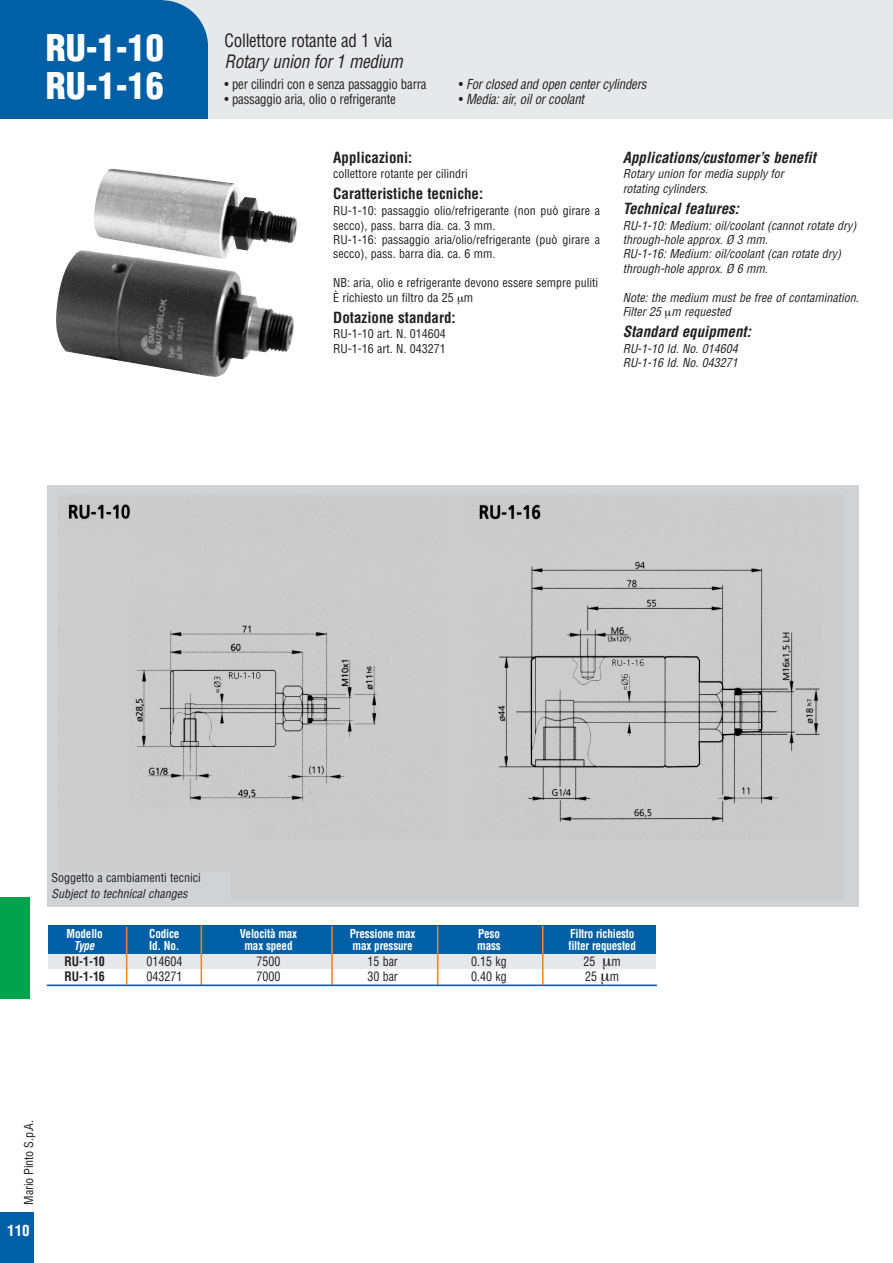
<style>
.page{position:relative;width:893px;height:1263px;background:#fff}
.page>*{position:absolute;margin:0;border:0;box-sizing:border-box;transform-origin:0 0}
.t1{font:900 condensed 36px/37.5px "Helvetica";color:#fff}
.t2{font:condensed 18px "Helvetica";letter-spacing:-.015em;color:#231f20;scale:.95 1}
.t3{font:italic condensed 18px "Helvetica";letter-spacing:-.015em;color:#231f20;scale:.95 1}
.t4{font:italic 700 condensed 15px "Helvetica";color:#231f20}
.t5{font:700 condensed 15px "Helvetica";color:#231f20}
.t6{font:700 condensed 15px "Helvetica";color:#fff}
.t7{font:condensed 13.5px "Helvetica";letter-spacing:-.015em;color:#231f20;scale:.95 1}
.t8{font:italic condensed 13.5px "Helvetica";letter-spacing:-.015em;color:#231f20;scale:.95 1}
.t9{font:condensed 12.75px "Helvetica";color:#231f20;scale:.93 1}
.t10{font:700 condensed 12.75px "Helvetica";color:#231f20;scale:.93 1}
.t11{font:condensed 12px/14.4px "Helvetica";color:#231f20}
.t12{font:italic condensed 12px/14.4px "Helvetica";color:#231f20}
.t13{font:700 condensed 12px "Helvetica";letter-spacing:-.015em;color:#fff;scale:.93 1}
.t14{font:italic 700 condensed 12px "Helvetica";color:#fff;scale:.93 1}
.s1{font-style:normal}
</style>
<div class="page">
<div style="left:0;top:0;width:893px;height:119px;background:#e7e8e9"></div>
<div style="left:0;top:0;width:163px;height:119px;background:#015fa5"></div>
<div style="left:116px;top:0;width:92px;height:92px;background:#015fa5;border-radius:50%"></div>
<div style="left:0;top:44px;width:208px;height:75px;background:#015fa5"></div>
<div style="left:0;top:1212px;width:34px;height:51px;background:#015fa5"></div>
<div style="left:48px;top:954px;width:608px;height:30px;background:#e7e8e9"></div>
<div style="left:48px;top:926px;width:608px;height:28px;background:#015fa5"></div>
<div style="left:48px;top:969px;width:608px;height:15px;background:#fff"></div>
<hr style="left:201px;top:925px;width:1px;height:60px;background:#f58220">
<hr style="left:331px;top:926px;width:2px;height:59px;background:#f58220">
<hr style="left:437px;top:926px;width:1px;height:59px;background:#f58220">
<hr style="left:47px;top:984px;width:610px;height:2px;background:#015fa5">
<hr style="left:126px;top:927px;width:1px;height:57px;background:#f58220">
<hr style="left:542px;top:926px;width:1px;height:59px;background:#f58220">
<div style="left:47px;top:485px;width:812px;height:422px;background:#ccc"></div>
<img style="left:59px;top:495px;width:763px;height:345px">
<img style="left:56px;top:168px;width:241px;height:209px">
<div style="left:0;top:896px;width:30px;height:102px;background:#00a24e"></div>
<h1 class="t1" style="left:46px;top:30px;width:119px">RU-1-10<br>RU-1-16</h1>
<h2 class="t2" style="left:225px;top:30px;width:178px">Collettore rotante ad 1 via</h2>
<h2 class="t3" style="left:225px;top:51px;width:189px">Rotary union for 1 medium</h2>
<p class="t7" style="left:225px;top:76px;width:214px">• per cilindri con e senza passaggio barra</p>
<p class="t7" style="left:225px;top:91px;width:182px">• passaggio aria, olio o refrigerante</p>
<p class="t8" style="left:459px;top:76px;width:199px"><span class="s1">•</span> For closed and open center cylinders</p>
<p class="t8" style="left:459px;top:91px;width:134px"><span class="s1">•</span> Media: air, oil or coolant</p>
<p class="t5" style="left:333px;top:149px;width:81px">Applicazioni:</p>
<p class="t11" style="left:333px;top:167px;width:136px">collettore rotante per cilindri</p>
<p class="t5" style="left:333px;top:185px;width:151px">Caratteristiche tecniche:</p>
<p class="t11" style="left:333px;top:204px;width:268px">RU-1-10: passaggio olio/refrigerante (non può girare a secco), pass. barra dia. ca. 3 mm.<br>RU-1-16: passaggio aria/olio/refrigerante (può girare a secco), pass. barra dia. ca. 6 mm.</p>
<p class="t11" style="left:333px;top:276px;width:266px">NB: aria, olio e refrigerante devono essere sempre puliti<br>È richiesto un filtro da 25 m</p>
<p class="t5" style="left:333px;top:309px;width:124px">Dotazione standard:</p>
<p class="t11" style="left:333px;top:327px;width:114px">RU-1-10 art. N. 014604<br>RU-1-16 art. N. 043271</p>
<p class="t4" style="left:623px;top:149px;width:195px">Applications/customer’s benefit</p>
<p class="t12" style="left:623px;top:167px;width:163px">Rotary union for media supply for rotating cylinders.</p>
<p class="t4" style="left:623px;top:200px;width:118px">Technical features:</p>
<p class="t12" style="left:623px;top:218px;width:235px">RU-1-10: Medium: oil/coolant (cannot rotate dry) through-hole approx. Ø 3 mm.<br>RU-1-16: Medium: oil/coolant (can rotate dry) through-hole approx. Ø 6 mm.</p>
<p class="t12" style="left:623px;top:290px;width:238px">Note: the medium must be free of contamination.<br>Filter 25 m requested</p>
<p class="t4" style="left:623px;top:323px;width:130px">Standard equipment:</p>
<p class="t12" style="left:623px;top:341px;width:117px">RU-1-10 Id. No. 014604<br>RU-1-16 Id. No. 043271</p>
<p class="t11" style="left:52px;top:870px;width:151px">Soggetto a cambiamenti tecnici</p>
<p class="t12" style="left:52px;top:887px;width:137px">Subject to technical changes</p>
<p class="t13" style="left:67px;top:926px;width:40px">Modello</p>
<p class="t13" style="left:149px;top:926px;width:34px">Codice</p>
<p class="t13" style="left:240px;top:926px;width:63px">Velocità max</p>
<p class="t13" style="left:350px;top:926px;width:72px">Pressione max</p>
<p class="t13" style="left:478px;top:926px;width:25px">Peso</p>
<p class="t13" style="left:570px;top:926px;width:71px">Filtro richiesto</p>
<p class="t14" style="left:74px;top:938px;width:24px">Type</p>
<p class="t13" style="left:149px;top:938px;width:34px">Id. No.</p>
<p class="t13" style="left:244px;top:938px;width:53px">max speed</p>
<p class="t13" style="left:353px;top:938px;width:66px">max pressure</p>
<p class="t13" style="left:477px;top:938px;width:27px">mass</p>
<p class="t13" style="left:568px;top:938px;width:74px">filter requested</p>
<p class="t10" style="left:64px;top:954px;width:45px">RU-1-10</p>
<p class="t9" style="left:146px;top:954px;width:40px">014604</p>
<p class="t9" style="left:257px;top:954px;width:27px">7500</p>
<p class="t9" style="left:367px;top:954px;width:34px">15 bar</p>
<p class="t9" style="left:471px;top:954px;width:40px">0.15 kg</p>
<p class="t9" style="left:583px;top:954px;width:14px">25</p>
<p class="t9" style="left:612px;top:954px;width:12px">m</p>
<p class="t10" style="left:64px;top:969px;width:45px">RU-1-16</p>
<p class="t9" style="left:146px;top:969px;width:40px">043271</p>
<p class="t9" style="left:257px;top:969px;width:27px">7000</p>
<p class="t9" style="left:367px;top:969px;width:34px">30 bar</p>
<p class="t9" style="left:471px;top:969px;width:40px">0.40 kg</p>
<p class="t9" style="left:585px;top:969px;width:38px">25 m</p>
<p class="t11" style="left:22px;top:1205px;width:86px;rotate:-90deg">Mario Pinto S.p.A.</p>
<p class="t6" style="left:7px;top:1222px;width:24px">110</p>
</div>
